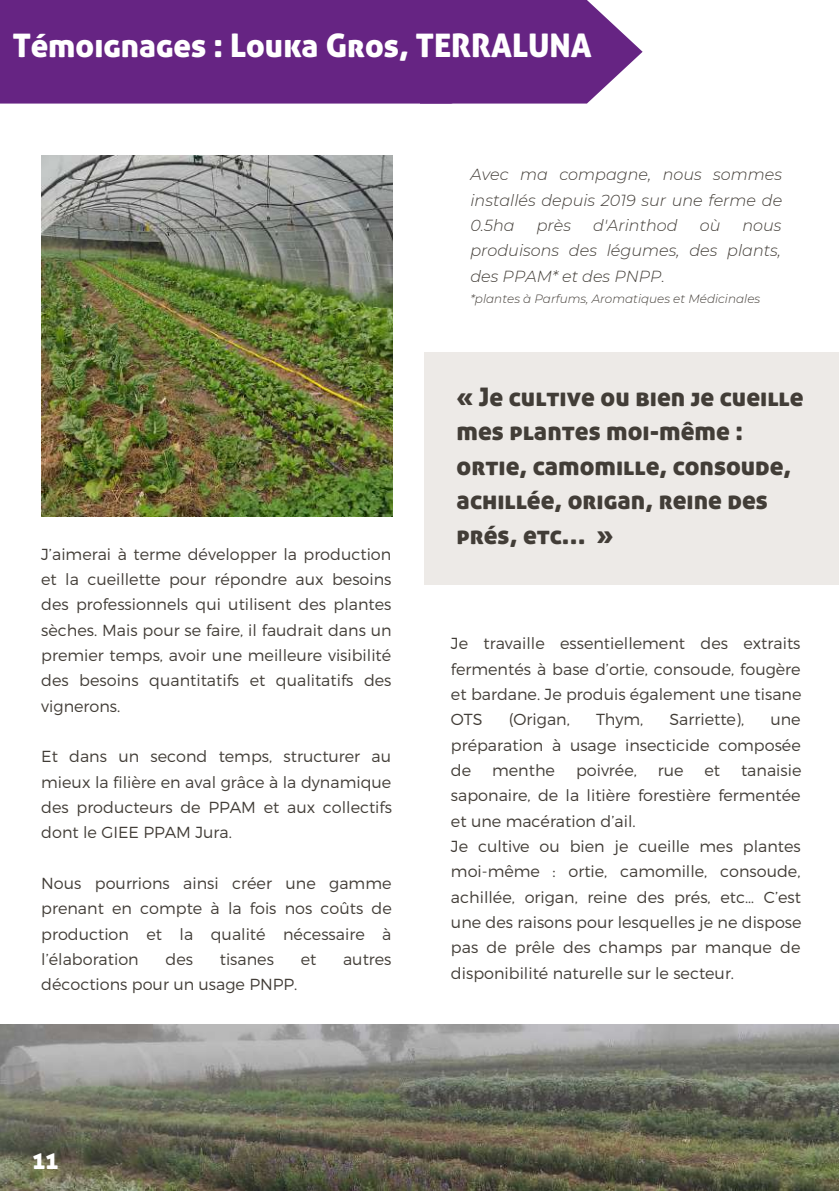
<style>
.page{position:relative;width:839px;height:1191px;background:#fff}
.page>*{position:absolute;margin:0;border:0;box-sizing:border-box;transform-origin:0 0}
.t1{font:32.4px "Aller Display";color:#fff}
.t2{font:25.6px/34.4px "Aller Display";color:#423d37}
.t3{font:24px "Aller Display";color:#fff}
.t4{font:300 16px/25.4px "Montserrat";color:#423d37;text-align:justify}
.t5{font:italic 300 16px/25.4px "Montserrat";color:#423d37;text-align:justify}
.t6{font:italic 300 12px "Montserrat";color:#423d37}
</style>
<div class="page">
<div style="left:424px;top:352px;width:414px;height:233px;background:#edeae7"></div>
<img style="left:41px;top:155px;width:351px;height:362px">
<div style="left:0;top:0;width:420px;height:104px;background:#662483"></div>
<svg style="left:420px;top:0;width:222px;height:104px;background:#793f92"></svg>
<img style="left:0;top:1025px;width:838px;height:166px">
<h1 class="t1" style="left:13px;top:27px;width:580px">Témoignages : Louka Gros, TERRALUNA</h1>
<p class="t5" style="left:470px;top:162px;width:313px">Avec ma compagne, nous sommes installés depuis 2019 sur une ferme de 0.5ha</p>
<p class="t5" style="left:537px;top:213px;width:36px">près</p>
<p class="t5" style="left:593px;top:213px;width:86px">d'Arinthod</p>
<p class="t5" style="left:699px;top:213px;width:22px">où</p>
<p class="t5" style="left:470px;top:213px;width:312px;text-indent:272px">nous produisons des légumes, des plants, des PPAM* et des PNPP.</p>
<p class="t4" style="left:41px;top:541px;width:352px">J’aimerai à terme développer la production et la cueillette pour répondre aux besoins des professionnels qui utilisent des plantes sèches. Mais pour se faire, il faudrait dans un premier temps, avoir une meilleure visibilité des besoins quantitatifs et qualitatifs des vignerons.</p>
<p class="t4" style="left:41px;top:743px;width:352px">Et dans un second temps, structurer au mieux la filière en aval grâce à la dynamique des producteurs de PPAM et aux collectifs dont le GIEE PPAM Jura.</p>
<p class="t4" style="left:41px;top:870px;width:352px">Nous pourrions ainsi créer une gamme prenant en compte à la fois nos coûts de production et la qualité nécessaire à l’élaboration</p>
<p class="t4" style="left:165px;top:946px;width:29px">des</p>
<p class="t4" style="left:220px;top:946px;width:56px">tisanes</p>
<p class="t4" style="left:301px;top:946px;width:17px">et</p>
<p class="t4" style="left:343px;top:946px;width:50px">autres</p>
<p class="t4" style="left:41px;top:971px;width:258px">décoctions pour un usage PNPP.</p>
<p class="t6" style="left:470px;top:291px;width:291px">*plantes à Parfums, Aromatiques et Médicinales</p>
<h2 class="t2" style="left:456px;top:380px;width:348px">« Je cultive ou bien je cueille mes plantes moi-même : ortie, camomille, consoude, achillée, origan, reine des prés, etc… »</h2>
<p class="t4" style="left:451px;top:630px;width:352px">Je travaille essentiellement des extraits fermentés à base d’ortie, consoude, fougère et bardane. Je produis également une tisane OTS</p>
<p class="t4" style="left:508px;top:706px;width:63px">(Origan,</p>
<p class="t4" style="left:596px;top:706px;width:49px">Thym,</p>
<p class="t4" style="left:669px;top:706px;width:76px">Sarriette),</p>
<p class="t4" style="left:451px;top:706px;width:351px;text-indent:319px">une préparation à usage insecticide composée de</p>
<p class="t4" style="left:492px;top:757px;width:64px">menthe</p>
<p class="t4" style="left:576px;top:757px;width:62px">poivrée,</p>
<p class="t4" style="left:657px;top:757px;width:27px">rue</p>
<p class="t4" style="left:704px;top:757px;width:17px">et</p>
<p class="t4" style="left:451px;top:757px;width:352px;text-align:left;text-indent:290px">tanaisie saponaire, de la litière forestière fermentée et une macération d’ail.<br>Je cultive ou bien je cueille mes plantes moi-même : ortie, camomille, consoude, achillée, origan, reine des prés, etc… C’est une des raisons pour lesquelles je ne dispose pas de prêle des champs par manque de disponibilité naturelle sur le secteur.</p>
<h3 class="t3" style="left:33px;top:1146px;width:27px">11</h3>
</div>
